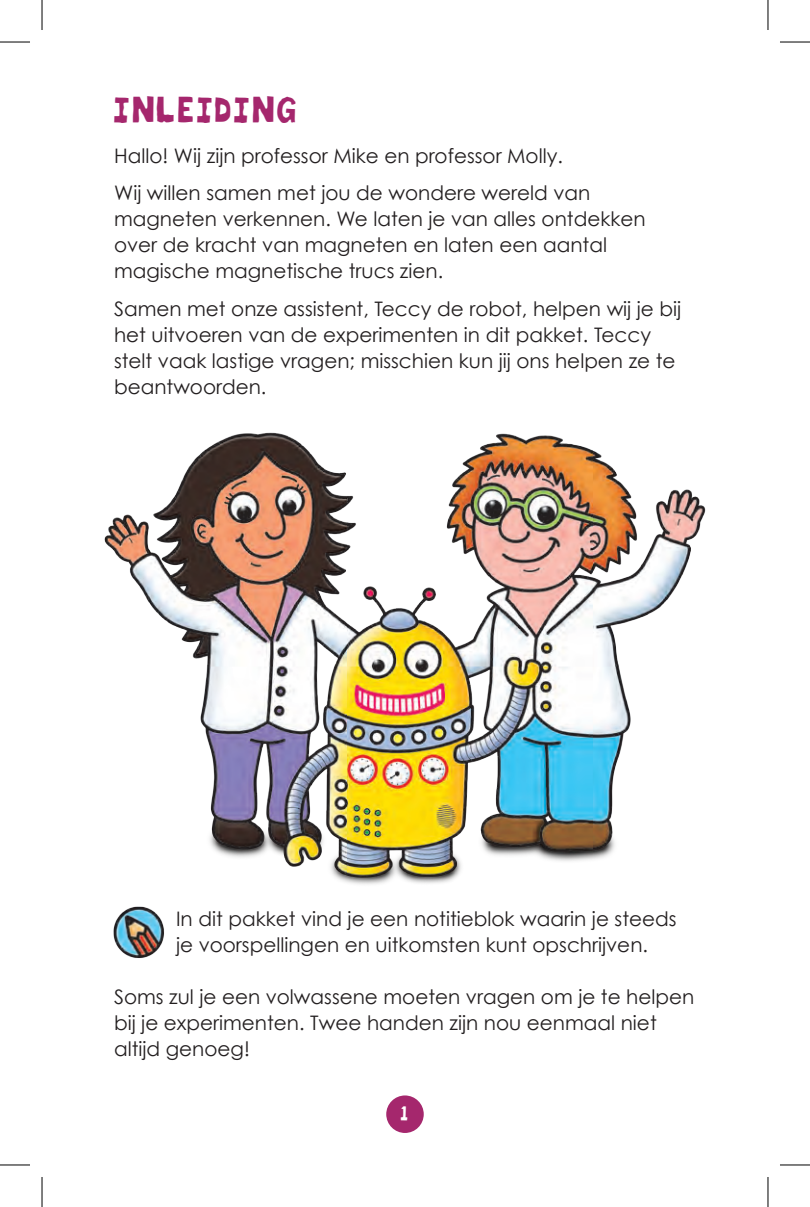
<style>
.page{position:relative;width:810px;height:1207px;background:#fff}
.page>*{position:absolute;margin:0;border:0;box-sizing:border-box;transform-origin:0 0}
.t1{font:40px "Bokka Solid";letter-spacing:-.1em;color:#a5276d}
.t2{font:20px/26px "Century Gothic";color:#231f20}
.t3{font:20px "Bokka Solid";color:#fff}
</style>
<div class="page">
<div style="left:385px;top:1094px;width:40px;height:40px;background:#a5276d;border-radius:50%"></div>
<div style="left:383px;top:1092px;width:44px;height:44px;border:3px solid #fff;border-radius:50%"></div>
<img style="left:104px;top:432px;width:602px;height:453px">
<img style="left:113px;top:906px;width:51px;height:52px">
<hr style="left:0;top:42px;width:30px;height:1px;background:#000">
<hr style="left:780px;top:42px;width:30px;height:1px;background:#000">
<hr style="left:0;top:1164px;width:30px;height:1px;background:#000">
<hr style="left:780px;top:1164px;width:30px;height:1px;background:#000">
<hr style="left:42px;top:0;width:1px;height:30px;background:#000">
<hr style="left:42px;top:1177px;width:1px;height:30px;background:#000">
<hr style="left:767px;top:0;width:1px;height:30px;background:#000">
<hr style="left:767px;top:1177px;width:1px;height:30px;background:#000">
<p class="t1" style="left:112px;top:82px;width:191px">INLEIDING</p>
<p class="t2" style="left:114px;top:143px;width:450px">Hallo! Wij zijn professor Mike en professor Molly.</p>
<p class="t2" style="left:114px;top:180px;width:533px">Wij willen samen met jou de wondere wereld van magneten verkennen. We laten je van alles ontdekken over de kracht van magneten en laten een aantal magische magnetische trucs zien.</p>
<p class="t2" style="left:114px;top:295px;width:568px">Samen met onze assistent, Teccy de robot, helpen wij je bij het uitvoeren van de experimenten in dit pakket. Teccy stelt vaak lastige vragen; misschien kun jij ons helpen ze te beantwoorden.</p>
<p class="t2" style="left:176px;top:905px;width:502px">In dit pakket vind je een notitieblok waarin je steeds</p>
<p class="t2" style="left:176px;top:931px;width:473px">je voorspellingen en uitkomsten kunt opschrijven.</p>
<p class="t2" style="left:114px;top:983px;width:582px">Soms zul je een volwassene moeten vragen om je te helpen bij je experimenten. Twee handen zijn nou eenmaal niet altijd genoeg!</p>
<p class="t3" style="left:399px;top:1100px;width:13px">1</p>
</div>
